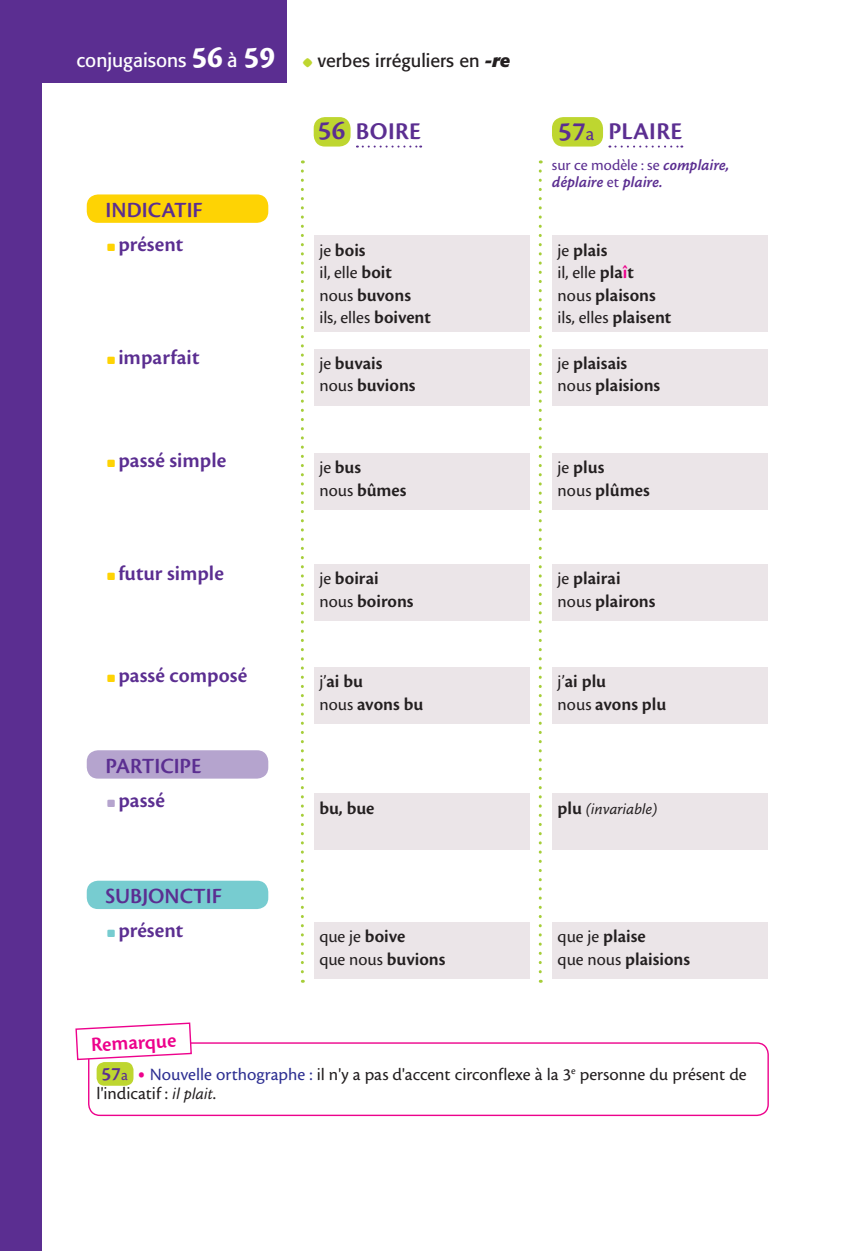
<style>
.page{position:relative;width:843px;height:1251px;background:#fff}
.page>*{position:absolute;margin:0;border:0;box-sizing:border-box;transform-origin:0 0}
.t1{font:32px "Cronos MM 700 16";color:#fff}
.t2{font:600 25px "Cronos Pro";letter-spacing:.015em;color:#5b2e91}
.t3{font:22.6px "Cronos MM 574 11";color:#5b2e91}
.t4{font:600 21.6px "Cronos Pro";color:#5b2e91}
.t5{font:21px "Cronos MM 574 10";color:#ed028c}
.t6{font:19px "Formata";color:#fff}
.t7{font:600 18.6px/22.6px "Cronos Pro";color:#231f20}
.t8{font:18px/19px "Cronos MM 408 9";color:#231f20}
.t9{font:18px/22.6px "Cronos Pro";color:#231f20}
.t10{font:18px "Formata";color:#231f20}
.t11{font:16px "Cronos Pro";color:#5b2e91}
.t12{font:16px "Cronos MM It 574 8";color:#5b2e91}
.t13{font:16px "Cronos MM It 408 8";color:#231f20}
.s1{font-family:"Formata";font-size:20px}
.s2{font-family:"Distro Bats";font-size:12px;color:#bed630}
.s3{font-weight:700;font-style:italic}
.s4{font-size:28px}
.s5{font-weight:400;font-size:20px}
.s6{font-family:"Distro Bats";font-weight:400;font-size:10px;color:#fed304}
.s7{font-family:"Distro Bats";font-weight:400;font-size:10px;color:#b5a4ce}
.s8{font-family:"Distro Bats";font-weight:400;font-size:10px;color:#77ccd0}
.s9{font-weight:400;font-size:18px}
.s10{font-weight:600;font-size:18.6px}
.s11{font-family:"Cronos MM It 574 8"}
.s12{font-family:"Cronos Pro"}
.s13{font-weight:600;font-size:18.6px;color:#ed028c}
.s14{font-family:"Cronos Pro";font-weight:600;font-size:18.6px}
.s15{font-family:"Cronos Pro";font-weight:600;font-size:20px;color:#5b2e91}
.s16{font-family:"Cronos Pro";font-size:16px;color:#5b2e91}
.s17{font-family:"Cronos MM 408 15";font-size:30px;color:#ed028c}
.s18{color:#2e3092}
.s19{font-family:"Cronos MM It 408 8";font-size:17px}
</style>
<div class="page">
<div style="left:0;top:0;width:41px;height:1251px;background:#5b2e91"></div>
<div style="left:0;top:0;width:287px;height:83px;background:#5b2e91"></div>
<svg style="left:538px;top:171px;width:3px;height:811px"></svg>
<svg style="left:301px;top:171px;width:3px;height:811px"></svg>
<div style="left:87px;top:194px;width:181px;height:29px;background:#fed304;border-radius:11px"></div>
<div style="left:87px;top:880px;width:181px;height:29px;background:#77ccd0;border-radius:11px"></div>
<div style="left:87px;top:750px;width:181px;height:28px;background:#b5a4ce;border-radius:11px"></div>
<div style="left:88px;top:1042px;width:680px;height:74px;border:1px solid #ed028c;border-radius:11px"></div>
<div style="left:97px;top:1062px;width:36px;height:23px;background:#bed630;border-radius:8px"></div>
<div style="left:552px;top:921px;width:215px;height:57px;background:#ebe5e8"></div>
<div style="left:552px;top:793px;width:215px;height:57px;background:#ebe5e8"></div>
<div style="left:552px;top:667px;width:215px;height:56px;background:#ebe5e8"></div>
<div style="left:552px;top:564px;width:215px;height:57px;background:#ebe5e8"></div>
<div style="left:552px;top:453px;width:215px;height:56px;background:#ebe5e8"></div>
<div style="left:552px;top:349px;width:215px;height:56px;background:#ebe5e8"></div>
<div style="left:552px;top:236px;width:215px;height:96px;background:#ebe5e8"></div>
<div style="left:313px;top:921px;width:216px;height:57px;background:#ebe5e8"></div>
<div style="left:313px;top:793px;width:216px;height:57px;background:#ebe5e8"></div>
<div style="left:313px;top:667px;width:216px;height:56px;background:#ebe5e8"></div>
<div style="left:313px;top:564px;width:216px;height:57px;background:#ebe5e8"></div>
<div style="left:313px;top:453px;width:216px;height:56px;background:#ebe5e8"></div>
<div style="left:313px;top:349px;width:216px;height:56px;background:#ebe5e8"></div>
<div style="left:313px;top:236px;width:216px;height:96px;background:#ebe5e8"></div>
<svg style="left:609px;top:146px;width:73px;height:2px"></svg>
<div style="left:552px;top:117px;width:51px;height:30px;background:#bed630;border-radius:11px"></div>
<svg style="left:357px;top:146px;width:64px;height:2px"></svg>
<div style="left:313px;top:117px;width:37px;height:30px;background:#bed630;border-radius:11px"></div>
<svg style="left:75px;top:1022px;width:118px;height:39px"></svg>
<h1 class="t1" style="left:191px;top:40px;width:85px">56 <span class="s1">à</span> 59</h1>
<p class="t10" style="left:302px;top:50px;width:209px"><span class="s2">[</span> verbes irréguliers en <span class="s3">-re</span></p>
<p class="t6" style="left:76px;top:49px;width:111px">conjugaisons</p>
<h2 class="t2" style="left:318px;top:116px;width:105px"><span class="s4">56</span> BOIRE</h2>
<h2 class="t2" style="left:558px;top:116px;width:126px"><span class="s4">57</span><span class="s5">a</span> PLAIRE</h2>
<p class="t3" style="left:106px;top:198px;width:98px">INDICATIF</p>
<p class="t4" style="left:107px;top:232px;width:78px"><span class="s6">]</span> présent</p>
<p class="t4" style="left:107px;top:345px;width:94px"><span class="s6">]</span> imparfait</p>
<p class="t4" style="left:107px;top:448px;width:121px"><span class="s6">]</span> passé simple</p>
<p class="t4" style="left:107px;top:561px;width:119px"><span class="s6">]</span> futur simple</p>
<p class="t4" style="left:107px;top:663px;width:142px"><span class="s6">]</span> passé composé</p>
<p class="t3" style="left:106px;top:754px;width:97px">PARTICIPE</p>
<p class="t4" style="left:107px;top:787px;width:60px"><span class="s7">]</span> passé</p>
<p class="t3" style="left:106px;top:884px;width:118px">SUBJONCTIF</p>
<p class="t4" style="left:107px;top:918px;width:78px"><span class="s8">]</span> présent</p>
<p class="t5" style="left:90px;top:1034px;width:87px;rotate:-3deg">Remarque</p>
<p class="t7" style="left:319px;top:239px;width:48px"><span class="s9">je</span> bois</p>
<p class="t9" style="left:319px;top:261px;width:74px">il, elle <span class="s10">boit</span></p>
<p class="t7" style="left:319px;top:284px;width:93px"><span class="s9">nous</span> buvons</p>
<p class="t9" style="left:319px;top:306px;width:113px">ils, elles <span class="s10">boivent</span></p>
<p class="t7" style="left:319px;top:352px;width:98px"><span class="s9">je</span> buvais <span class="s9">nous</span> buvions</p>
<p class="t7" style="left:319px;top:456px;width:89px"><span class="s9">je</span> bus<br><span class="s9">nous</span> bûmes</p>
<p class="t7" style="left:319px;top:567px;width:96px"><span class="s9">je</span> boirai <span class="s9">nous</span> boirons</p>
<p class="t7" style="left:319px;top:670px;width:105px"><span class="s9">j’</span>ai bu<br><span class="s9">nous</span> avons bu</p>
<p class="t7" style="left:319px;top:796px;width:57px">bu, bue</p>
<p class="t9" style="left:319px;top:925px;width:127px">que je <span class="s10">boive<br></span>que nous <span class="s10">buvions</span></p>
<p class="t11" style="left:552px;top:156px;width:179px">sur ce modèle : se <span class="s11">complaire,</span></p>
<p class="t12" style="left:552px;top:173px;width:112px">déplaire <span class="s12">et</span> plaire.</p>
<p class="t7" style="left:557px;top:239px;width:51px"><span class="s9">je</span> plais</p>
<p class="t9" style="left:557px;top:261px;width:78px">il, elle <span class="s10">pla</span><span class="s13">î</span><span class="s10">t</span></p>
<p class="t7" style="left:557px;top:284px;width:100px"><span class="s9">nous</span> plaisons</p>
<p class="t9" style="left:557px;top:306px;width:115px">ils, elles <span class="s10">plaisent</span></p>
<p class="t7" style="left:557px;top:352px;width:104px"><span class="s9">je</span> plaisais <span class="s9">nous</span> plaisions</p>
<p class="t7" style="left:557px;top:456px;width:94px"><span class="s9">je</span> plus<br><span class="s9">nous</span> plûmes</p>
<p class="t7" style="left:557px;top:567px;width:99px"><span class="s9">je</span> plairai <span class="s9">nous</span> plairons</p>
<p class="t7" style="left:557px;top:670px;width:110px"><span class="s9">j’</span>ai plu<br><span class="s9">nous</span> avons plu</p>
<p class="t13" style="left:557px;top:800px;width:101px"><span class="s14">plu</span> (invariable)</p>
<p class="t7" style="left:557px;top:925px;width:134px"><span class="s9">que je</span> plaise<br><span class="s9">que nous</span> plaisions</p>
<p class="t8" style="left:97px;top:1065px;width:651px"><span class="s15">57</span><span class="s16">a</span> <span class="s17">•</span> <span class="s18">Nouvelle orthographe :</span> il n'y a pas d'accent circonflexe à la 3<sup>e</sup> personne du présent de l'indicatif : <span class="s19">il plait</span>.</p>
</div>
